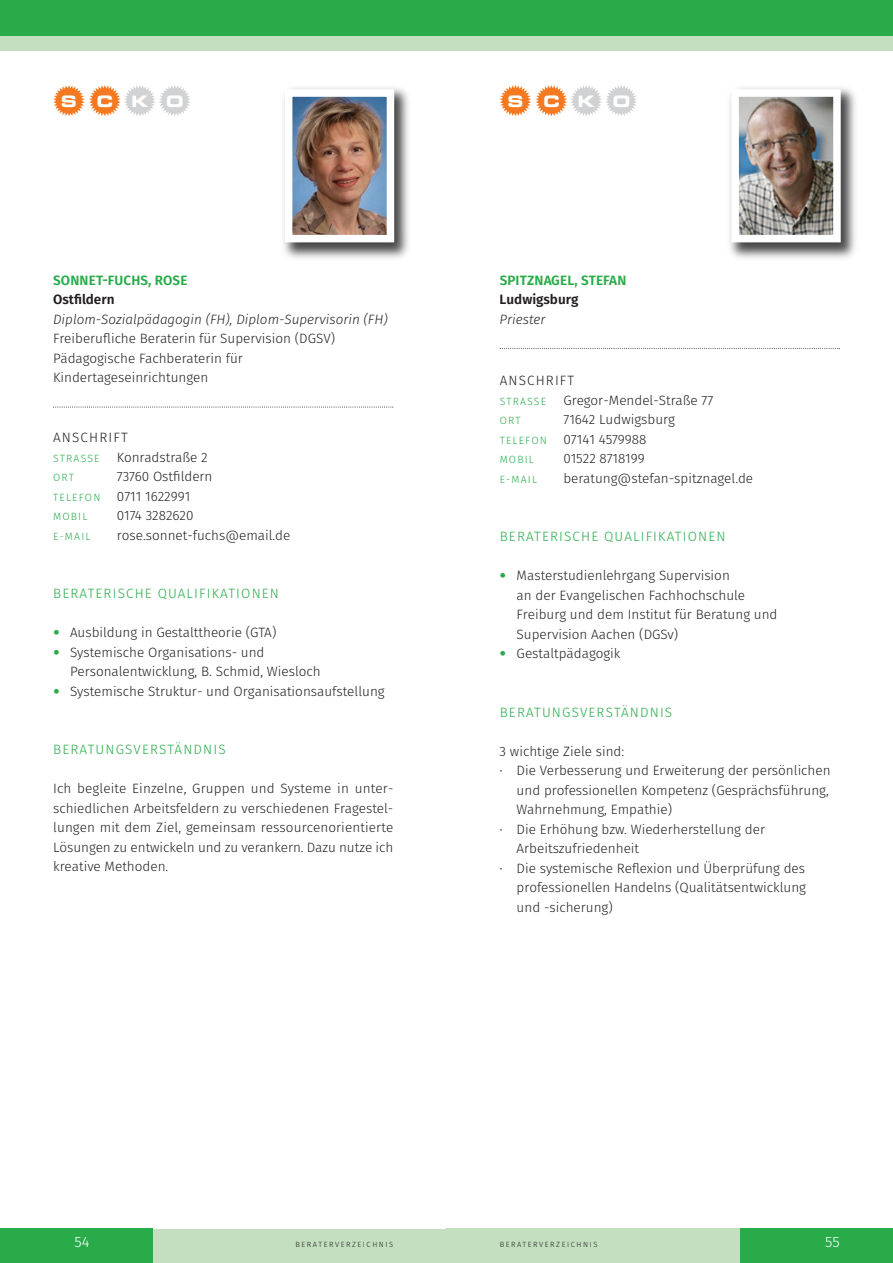
<style>
.page{position:relative;width:893px;height:1263px;background:#fff}
.page>*{position:absolute;margin:0;border:0;box-sizing:border-box;transform-origin:0 0}
.t1{font:17.1px "Microgramma D Bold Exte";letter-spacing:1.115em;color:#fff}
.t2{font:300 15px "Fira Sans";color:#fff}
.t3{font:300 13.5px/19.5px "Fira Sans";color:#231f20}
.t4{font:300 13.5px "Fira Sans";letter-spacing:.085em;color:#29ab4a}
.t5{font:italic 300 13.5px "Fira Sans";color:#231f20}
.t6{font:600 13.5px "Fira Sans";letter-spacing:.01em;color:#29ab4a}
.t7{font:600 13.5px "Fira Sans";color:#231f20}
.t8{font:300 13.5px "Fira Sans";letter-spacing:.085em;color:#231f20}
.t9{font:300 10.5px "Fira Sans";letter-spacing:.11em;color:#29ab4a}
.t10{font:300 7.5px "Fira Sans";letter-spacing:.21em;color:#231f20}
.s1{font-size:10.5px;color:#29ab4a}
.s2{font-family:"Frutiger";font-stretch:condensed;color:#29ab4a}
.s3{font-family:"Frutiger";font-stretch:condensed}
</style>
<div class="page">
<div style="left:0;top:0;width:446px;height:36px;background:#29ab4a"></div>
<div style="left:0;top:36px;width:446px;height:15px;background:#c3dfbf"></div>
<div style="left:0;top:1229px;width:153px;height:34px;background:#29ab4a"></div>
<div style="left:153px;top:1229px;width:293px;height:34px;background:#c3dfbf"></div>
<div style="left:446px;top:0;width:447px;height:36px;background:#29ab4a"></div>
<div style="left:446px;top:36px;width:447px;height:15px;background:#c3dfbf"></div>
<div style="left:740px;top:1229px;width:153px;height:34px;background:#29ab4a"></div>
<div style="left:446px;top:1229px;width:294px;height:34px;background:#c3dfbf"></div>
<svg style="left:53px;top:85px;width:137px;height:31px"></svg>
<img style="left:283px;top:87px;width:126px;height:172px">
<img style="left:294px;top:98px;width:91px;height:135px">
<div style="left:285px;top:89px;width:109px;height:153px;border:8px solid #fff"></div>
<svg style="left:53px;top:406px;width:340px;height:2px"></svg>
<svg style="left:500px;top:85px;width:137px;height:31px"></svg>
<img style="left:729px;top:87px;width:127px;height:172px">
<img style="left:740px;top:98px;width:92px;height:135px">
<div style="left:731px;top:89px;width:110px;height:153px;border:8px solid #fff"></div>
<svg style="left:500px;top:348px;width:340px;height:1px"></svg>
<p class="t1" style="left:62px;top:91px;width:123px">SCKO</p>
<p class="t6" style="left:53px;top:275px;width:136px">SONNET-FUCHS, ROSE</p>
<p class="t7" style="left:53px;top:294px;width:63px">OSTFILDERN</p>
<p class="t5" style="left:53px;top:314px;width:336px">Diplom-Sozialpädagogin (FH), Diplom-Supervisorin (FH)</p>
<p class="t3" style="left:53px;top:330px;width:283px">Freiberufliche Beraterin für Supervision (DGSV)<br>Pädagogische Fachberaterin für<br>Kindertageseinrichtungen</p>
<p class="t8" style="left:53px;top:432px;width:76px">ANSCHRIFT</p>
<p class="t9" style="left:53px;top:454px;width:48px">STRASSE</p>
<p class="t3" style="left:117px;top:448px;width:92px">Konradstraße 2</p>
<p class="t9" style="left:53px;top:474px;width:22px">ORT</p>
<p class="t3" style="left:53px;top:468px;width:161px;text-indent:64px">73760 Ostfildern<br><span class="s1">TELEFON</span> 0711 1622991</p>
<p class="t9" style="left:53px;top:513px;width:36px">MOBIL</p>
<p class="t3" style="left:117px;top:507px;width:78px">0174 3282620</p>
<p class="t9" style="left:53px;top:532px;width:39px">E-MAIL</p>
<p class="t3" style="left:117px;top:526px;width:175px">rose.sonnet-fuchs@email.de</p>
<p class="t4" style="left:53px;top:588px;width:227px">BERATERISCHE QUALIFIKATIONEN</p>
<p class="t3" style="left:53px;top:624px;width:225px"><span class="s2">•</span> Ausbildung in Gestalttheorie (GTA)</p>
<p class="t3" style="left:70px;top:643px;width:252px;text-indent:-17px"><span class="s2">•</span> Systemische Organisations- und<br>Personalentwicklung, B. Schmid, Wiesloch</p>
<p class="t3" style="left:53px;top:682px;width:333px"><span class="s2">•</span> Systemische Struktur- und Organisationsaufstellung</p>
<p class="t4" style="left:53px;top:744px;width:174px">BERATUNGSVERSTäNDNIS</p>
<p class="t3" style="left:53px;top:780px;width:342px;text-align:justify">Ich begleite Einzelne, Gruppen und Systeme in unter&shy;schiedlichen Arbeitsfeldern zu verschiedenen Fragestel&shy;lungen mit dem Ziel, gemeinsam ressourcenorientierte Lösungen zu entwickeln und zu verankern. Dazu nutze ich kreative Methoden.</p>
<p class="t1" style="left:508px;top:91px;width:123px">SCKO</p>
<p class="t6" style="left:500px;top:275px;width:128px">SPITZNAGEL, STEFAN</p>
<p class="t7" style="left:500px;top:294px;width:80px">LUDWIGSBURG</p>
<p class="t5" style="left:500px;top:314px;width:47px">Priester</p>
<p class="t8" style="left:500px;top:375px;width:76px">ANSCHRIFT</p>
<p class="t9" style="left:500px;top:397px;width:48px">STRASSE</p>
<p class="t3" style="left:563px;top:391px;width:152px">Gregor-Mendel-Straße 77</p>
<p class="t9" style="left:500px;top:417px;width:22px">ORT</p>
<p class="t3" style="left:500px;top:411px;width:177px;text-indent:64px">71642 Ludwigsburg<br><span class="s1">TELEFON</span> 07141 4579988</p>
<p class="t9" style="left:500px;top:456px;width:36px">MOBIL</p>
<p class="t3" style="left:563px;top:450px;width:83px">01522 8718199</p>
<p class="t9" style="left:500px;top:475px;width:39px">E-MAIL</p>
<p class="t3" style="left:563px;top:469px;width:191px">beratung@stefan-spitznagel.de</p>
<p class="t4" style="left:500px;top:531px;width:227px">BERATERISCHE QUALIFIKATIONEN</p>
<p class="t3" style="left:517px;top:567px;width:262px;text-indent:-17px"><span class="s2">•</span> Masterstudienlehrgang Supervision<br>an der Evangelischen Fachhochschule Freiburg und dem Institut für Beratung und Supervision Aachen (DGSv)</p>
<p class="t3" style="left:500px;top:645px;width:122px"><span class="s2">•</span> Gestaltpädagogik</p>
<p class="t4" style="left:500px;top:707px;width:174px">BERATUNGSVERSTäNDNIS</p>
<p class="t3" style="left:500px;top:742px;width:126px">3 wichtige Ziele sind:</p>
<p class="t3" style="left:500px;top:762px;width:333px"><span class="s3">·</span> Die Verbesserung und Erweiterung der persönlichen</p>
<p class="t3" style="left:517px;top:781px;width:314px">und professionellen Kompetenz (Gesprächsführung,</p>
<p class="t3" style="left:517px;top:801px;width:157px">Wahrnehmung, Empathie)</p>
<p class="t3" style="left:500px;top:820px;width:267px"><span class="s3">·</span> Die Erhöhung bzw. Wiederherstellung der</p>
<p class="t3" style="left:517px;top:840px;width:124px">Arbeitszufriedenheit</p>
<p class="t3" style="left:500px;top:859px;width:307px"><span class="s3">·</span> Die systemische Reflexion und Überprüfung des</p>
<p class="t3" style="left:517px;top:879px;width:291px">professionellen Handelns (Qualitätsentwicklung</p>
<p class="t3" style="left:517px;top:898px;width:98px">und -sicherung)</p>
<p class="t2" style="left:74px;top:1236px;width:17px">54</p>
<p class="t10" style="left:295px;top:1242px;width:99px">BERATERVERZEICHNIS</p>
<p class="t10" style="left:500px;top:1242px;width:99px">BERATERVERZEICHNIS</p>
<p class="t2" style="left:825px;top:1236px;width:16px">55</p>
</div>
